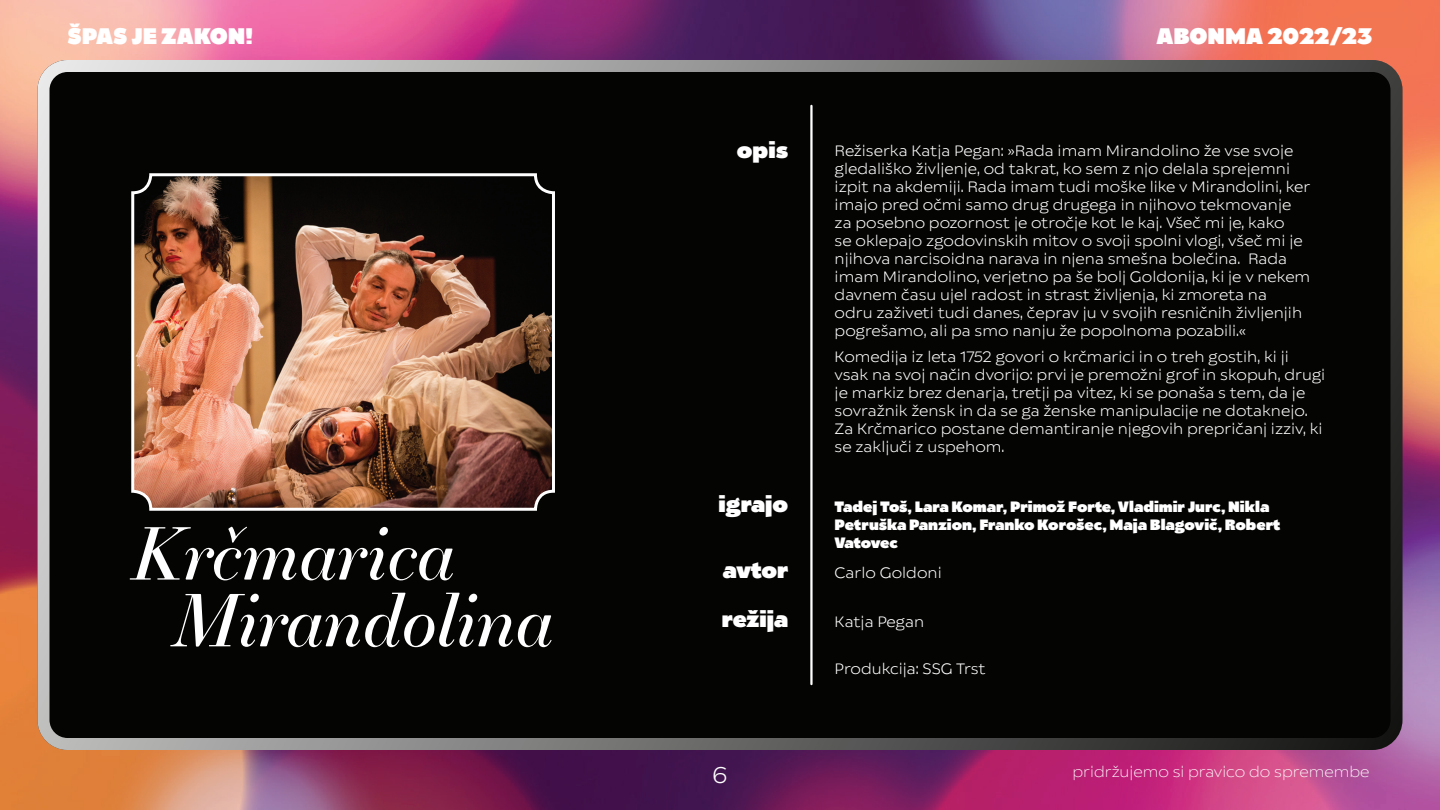
<style>
.page{position:relative;width:1440px;height:810px;background:#fff}
.page>*{position:absolute;margin:0;border:0;box-sizing:border-box;transform-origin:0 0}
.t1{font:italic 71.25px/66.8px "Essonnes Display";color:#fff}
.t2{font:800 22.5px "Catalpa";color:#fff}
.t3{font:300 22.5px "Catalpa";color:#fff}
.t4{font:300 15px/18px "Catalpa";color:#fff}
.t5{font:800 15px/18px "Catalpa";color:#fff}
.t6{font:200 15px "Catalpa";color:#fff}
</style>
<div class="page">
<img style="left:0;top:0;width:1440px;height:810px">
<div style="left:38px;top:60px;width:1364px;height:690px;background:#040503;border-radius:30px"></div>
<div style="left:38px;top:60px;width:1364px;height:690px;border:12px solid #fff;border-radius:24px"></div>
<img style="left:135px;top:177px;width:416px;height:330px">
<div style="left:131px;top:173px;width:424px;height:338px;border:3px solid #fff;border-radius:18px"></div>
<hr style="left:810px;top:106px;width:3px;height:578px;background:#fff">
<h2 class="t2" style="left:68px;top:22px;width:187px">ŠPAS JE ZAKON!</h2>
<h2 class="t2" style="left:1157px;top:22px;width:217px">ABONMA 2022/23</h2>
<h1 class="t1" style="left:174px;top:517px;width:381px;text-indent:-41px">Krčmarica<br>Mirandolina</h1>
<h2 class="t2" style="left:737px;top:136px;width:53px">opis</h2>
<p class="t4" style="left:835px;top:142px;width:477px">Režiserka Katja Pegan: »Rada imam Mirandolino že vse svoje gledališko življenje, od takrat, ko sem z njo delala sprejemni izpit na akdemiji. Rada imam tudi moške like v Mirandolini, ker imajo pred očmi samo drug drugega in njihovo tekmovanje za posebno pozornost je otročje kot le kaj. Všeč mi je, kako<br>se oklepajo zgodovinskih mitov o svoji spolni vlogi, všeč mi je njihova narcisoidna narava in njena smešna bolečina. Rada imam Mirandolino, verjetno pa še bolj Goldonija, ki je v nekem davnem času ujel radost in strast življenja, ki zmoreta na<br>odru zaživeti tudi danes, čeprav ju v svojih resničnih življenjih pogrešamo, ali pa smo nanju že popolnoma pozabili.«</p>
<p class="t4" style="left:835px;top:348px;width:492px">Komedija iz leta 1752 govori o krčmarici in o treh gostih, ki ji vsak na svoj način dvorijo: prvi je premožni grof in skopuh, drugi je markiz brez denarja, tretji pa vitez, ki se ponaša s tem, da je sovražnik žensk in da se ga ženske manipulacije ne dotaknejo.<br>Za Krčmarico postane demantiranje njegovih prepričanj izziv, ki se zaključi z uspehom.</p>
<h2 class="t2" style="left:719px;top:490px;width:71px">igrajo</h2>
<h2 class="t2" style="left:723px;top:556px;width:67px">avtor</h2>
<h2 class="t2" style="left:722px;top:605px;width:68px">režija</h2>
<p class="t5" style="left:835px;top:499px;width:447px">Tadej Toš, Lara Komar, Primož Forte, Vladimir Jurc, Nikla<br>Petruška Panzion, Franko Korošec, Maja Blagovič, Robert<br>Vatovec</p>
<p class="t4" style="left:835px;top:564px;width:109px">Carlo Goldoni</p>
<p class="t4" style="left:835px;top:613px;width:91px">Katja Pegan</p>
<p class="t4" style="left:835px;top:660px;width:153px">Produkcija: SSG Trst</p>
<h2 class="t3" style="left:713px;top:761px;width:16px">6</h2>
<p class="t6" style="left:1072px;top:763px;width:299px">pridržujemo si pravico do spremembe</p>
</div>
